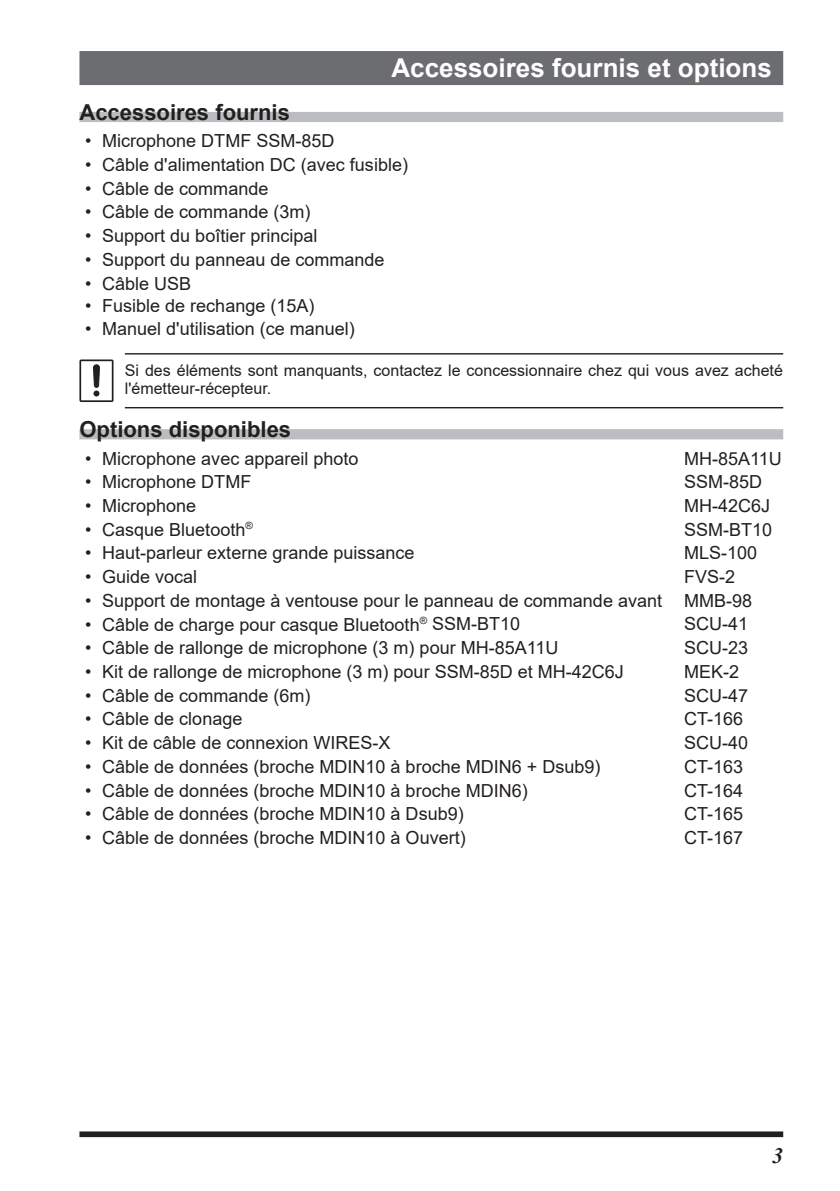
<style>
.page{position:relative;width:840px;height:1191px;background:#fff}
.page>*{position:absolute;margin:0;border:0;box-sizing:border-box;transform-origin:0 0}
.t1{font:700 26px "Arial";color:#fff}
.t2{font:700 22px "Arial";color:#231f20}
.t3{font:italic 700 22px "Times New Roman";color:#231f20}
.t4{font:18px "Arial";color:#231f20}
.t5{font:16px/18px "Arial";color:#231f20}
</style>
<div class="page">
<div style="left:79px;top:1131px;width:703px;height:6px;background:#231f20"></div>
<div style="left:79px;top:51px;width:703px;height:34px;background:#6c6d70"></div>
<div style="left:79px;top:112px;width:703px;height:10px;background:#bcbdc0"></div>
<div style="left:79px;top:429px;width:703px;height:10px;background:#bcbdc0"></div>
<hr style="left:125px;top:353px;width:657px;height:1px;background:#231f20">
<hr style="left:125px;top:407px;width:657px;height:1px;background:#231f20">
<svg style="left:79px;top:359px;width:34px;height:43px"></svg>
<h1 class="t1" style="left:391px;top:49px;width:381px">Accessoires fournis et options</h1>
<p class="t2" style="left:79px;top:96px;width:212px">Accessoires fournis</p>
<p class="t4" style="left:85px;top:128px;width:251px">• Microphone DTMF SSM-85D</p>
<p class="t4" style="left:85px;top:152px;width:324px">• Câble d'alimentation DC (avec fusible)</p>
<p class="t4" style="left:85px;top:176px;width:185px">• Câble de commande</p>
<p class="t4" style="left:85px;top:200px;width:227px">• Câble de commande (3m)</p>
<p class="t4" style="left:85px;top:223px;width:234px">• Support du boîtier principal</p>
<p class="t4" style="left:85px;top:247px;width:301px">• Support du panneau de commande</p>
<p class="t4" style="left:85px;top:271px;width:108px">• Câble USB</p>
<p class="t4" style="left:85px;top:293px;width:231px">• Fusible de rechange (15A)</p>
<p class="t4" style="left:85px;top:316px;width:271px">• Manuel d'utilisation (ce manuel)</p>
<p class="t5" style="left:125px;top:362px;width:659px">Si des éléments sont manquants, contactez le concessionnaire chez qui vous avez acheté l'émetteur-récepteur.</p>
<p class="t2" style="left:79px;top:413px;width:213px">Options disponibles</p>
<p class="t4" style="left:85px;top:446px;width:275px">• Microphone avec appareil photo</p>
<p class="t4" style="left:683px;top:446px;width:99px">MH-85A11U</p>
<p class="t4" style="left:85px;top:469px;width:168px">• Microphone DTMF</p>
<p class="t4" style="left:683px;top:469px;width:80px">SSM-85D</p>
<p class="t4" style="left:85px;top:493px;width:113px">• Microphone</p>
<p class="t4" style="left:683px;top:493px;width:88px">MH-42C6J</p>
<p class="t4" style="left:85px;top:517px;width:169px">• Casque Bluetooth<sup>®</sup></p>
<p class="t4" style="left:683px;top:517px;width:90px">SSM-BT10</p>
<p class="t4" style="left:85px;top:540px;width:331px">• Haut-parleur externe grande puissance</p>
<p class="t4" style="left:683px;top:540px;width:75px">MLS-100</p>
<p class="t4" style="left:85px;top:564px;width:114px">• Guide vocal</p>
<p class="t4" style="left:683px;top:564px;width:53px">FVS-2</p>
<p class="t4" style="left:85px;top:588px;width:668px">• Support de montage à ventouse pour le panneau de commande avant MMB-98</p>
<p class="t4" style="left:85px;top:612px;width:436px">• Câble de charge pour casque Bluetooth<sup>®</sup> SSM-BT10</p>
<p class="t4" style="left:683px;top:612px;width:66px">SCU-41</p>
<p class="t4" style="left:85px;top:635px;width:474px">• Câble de rallonge de microphone (3 m) pour MH-85A11U</p>
<p class="t4" style="left:683px;top:635px;width:66px">SCU-23</p>
<p class="t4" style="left:85px;top:659px;width:540px">• Kit de rallonge de microphone (3 m) pour SSM-85D et MH-42C6J</p>
<p class="t4" style="left:683px;top:659px;width:57px">MEK-2</p>
<p class="t4" style="left:85px;top:683px;width:227px">• Câble de commande (6m)</p>
<p class="t4" style="left:683px;top:683px;width:66px">SCU-47</p>
<p class="t4" style="left:85px;top:706px;width:159px">• Câble de clonage</p>
<p class="t4" style="left:683px;top:706px;width:61px">CT-166</p>
<p class="t4" style="left:85px;top:730px;width:307px">• Kit de câble de connexion WIRES-X</p>
<p class="t4" style="left:683px;top:730px;width:66px">SCU-40</p>
<p class="t4" style="left:85px;top:754px;width:516px">• Câble de données (broche MDIN10 à broche MDIN6 + Dsub9)</p>
<p class="t4" style="left:683px;top:754px;width:61px">CT-163</p>
<p class="t4" style="left:85px;top:777px;width:444px">• Câble de données (broche MDIN10 à broche MDIN6)</p>
<p class="t4" style="left:683px;top:777px;width:61px">CT-164</p>
<p class="t4" style="left:85px;top:801px;width:380px">• Câble de données (broche MDIN10 à Dsub9)</p>
<p class="t4" style="left:683px;top:801px;width:61px">CT-165</p>
<p class="t4" style="left:85px;top:825px;width:382px">• Câble de données (broche MDIN10 à Ouvert)</p>
<p class="t4" style="left:683px;top:825px;width:61px">CT-167</p>
<p class="t3" style="left:771px;top:1140px;width:12px">3</p>
</div>
